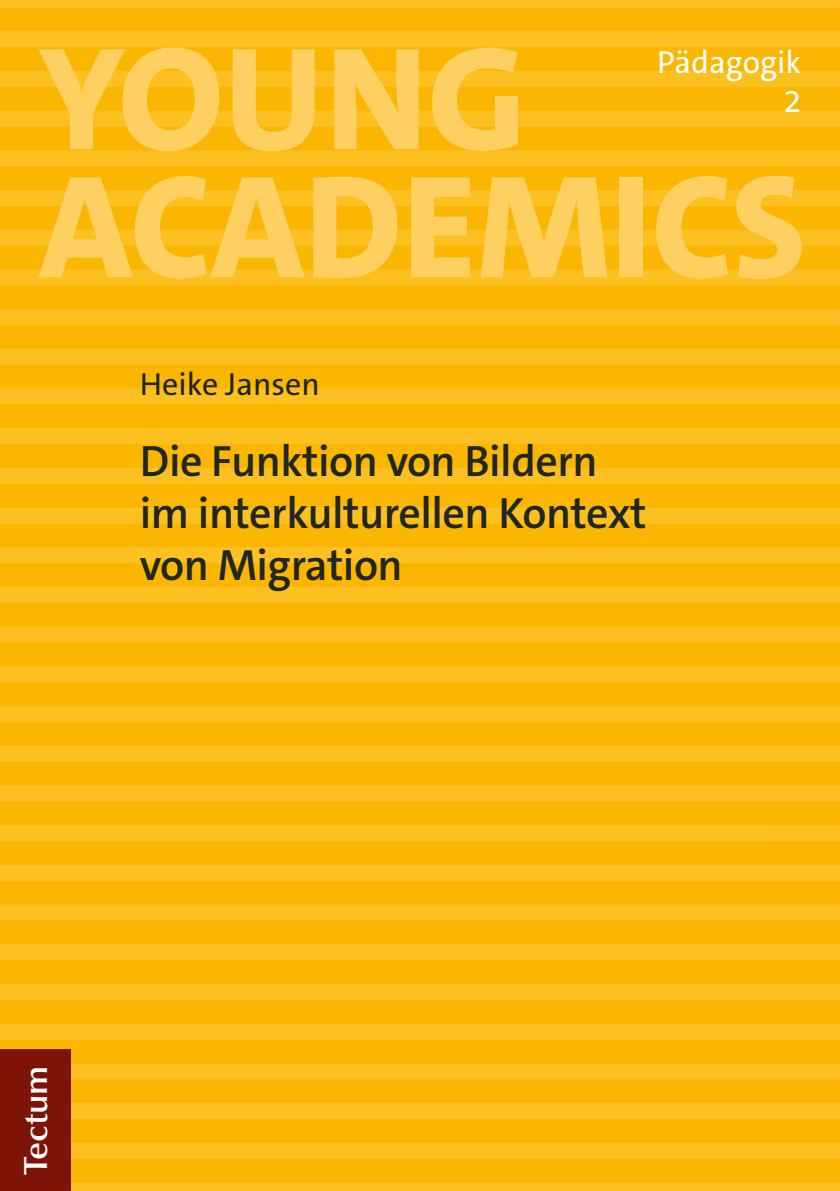
<style>
.page{position:relative;width:840px;height:1191px;background:#fff}
.page>*{position:absolute;margin:0;border:0;box-sizing:border-box;transform-origin:0 0}
.t1{font:800 148px/128px "The Sans C5";color:#fecf61}
.t2{font:600 44px/52px "The Sans C5";letter-spacing:-.01em;color:#202620}
.t3{font:600 33.6px "Optima";color:#fff}
.t4{font:32px "The Sans C5";color:#202620}
.t5{font:32px/38.4px "The Sans C5";color:#fff;text-align:right}
</style>
<div class="page">
<div style="left:0;top:7px;width:839px;height:1175px;background:#fab600"></div>
<div style="left:0;top:0;width:839px;height:7px;background:#fcc121"></div>
<div style="left:0;top:31px;width:839px;height:16px;background:#fcc121"></div>
<div style="left:0;top:71px;width:839px;height:16px;background:#fcc121"></div>
<div style="left:0;top:111px;width:839px;height:16px;background:#fcc121"></div>
<div style="left:0;top:150px;width:839px;height:16px;background:#fcc121"></div>
<div style="left:0;top:190px;width:839px;height:16px;background:#fcc121"></div>
<div style="left:0;top:230px;width:839px;height:16px;background:#fcc121"></div>
<div style="left:0;top:269px;width:839px;height:16px;background:#fcc121"></div>
<div style="left:0;top:309px;width:839px;height:16px;background:#fcc121"></div>
<div style="left:0;top:349px;width:839px;height:16px;background:#fcc121"></div>
<div style="left:0;top:388px;width:839px;height:16px;background:#fcc121"></div>
<div style="left:0;top:428px;width:839px;height:16px;background:#fcc121"></div>
<div style="left:0;top:468px;width:839px;height:16px;background:#fcc121"></div>
<div style="left:0;top:507px;width:839px;height:16px;background:#fcc121"></div>
<div style="left:0;top:547px;width:839px;height:16px;background:#fcc121"></div>
<div style="left:0;top:587px;width:839px;height:16px;background:#fcc121"></div>
<div style="left:0;top:626px;width:839px;height:16px;background:#fcc121"></div>
<div style="left:0;top:666px;width:839px;height:16px;background:#fcc121"></div>
<div style="left:0;top:706px;width:839px;height:16px;background:#fcc121"></div>
<div style="left:0;top:746px;width:839px;height:16px;background:#fcc121"></div>
<div style="left:0;top:785px;width:839px;height:16px;background:#fcc121"></div>
<div style="left:0;top:825px;width:839px;height:16px;background:#fcc121"></div>
<div style="left:0;top:865px;width:839px;height:16px;background:#fcc121"></div>
<div style="left:0;top:904px;width:839px;height:16px;background:#fcc121"></div>
<div style="left:0;top:944px;width:839px;height:16px;background:#fcc121"></div>
<div style="left:0;top:984px;width:839px;height:16px;background:#fcc121"></div>
<div style="left:0;top:1023px;width:839px;height:16px;background:#fcc121"></div>
<div style="left:0;top:1063px;width:839px;height:16px;background:#fcc121"></div>
<div style="left:0;top:1103px;width:839px;height:16px;background:#fcc121"></div>
<div style="left:0;top:1142px;width:839px;height:16px;background:#fcc121"></div>
<div style="left:0;top:1182px;width:839px;height:9px;background:#fcc121"></div>
<div style="left:0;top:1049px;width:71px;height:142px;background:#7e1307"></div>
<h1 class="t1" style="left:39px;top:36px;width:768px">YOUNG<br>ACADEMICS</h1>
<p class="t5" style="left:657px;top:44px;width:145px">Pädagogik<br>2</p>
<p class="t4" style="left:140px;top:364px;width:181px">Heike Jansen</p>
<p class="t2" style="left:140px;top:435px;width:508px">Die Funktion von Bildern im interkulturellen Kontext von Migration</p>
<p class="t3" style="left:16px;top:1174px;width:111px;rotate:-90deg">Tectum</p>
</div>
